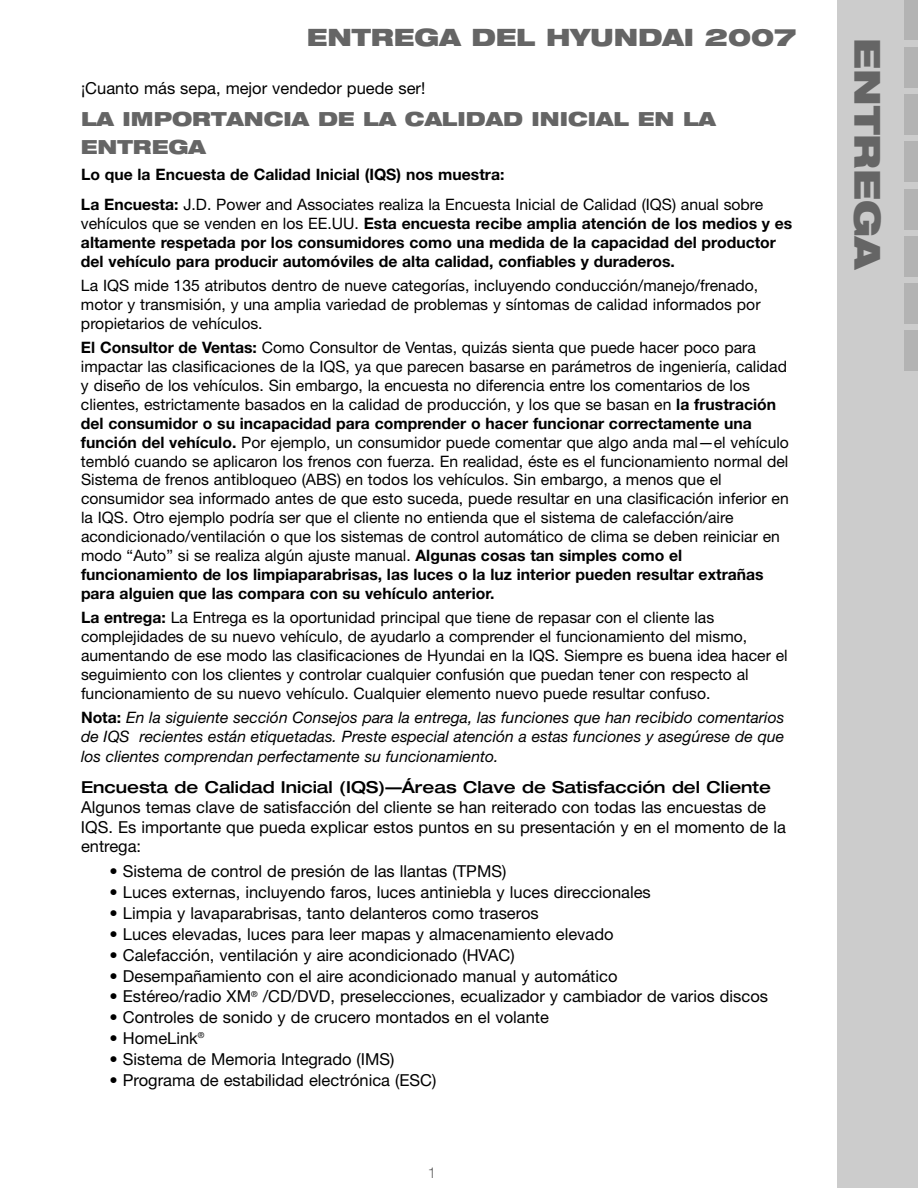
<style>
.page{position:relative;width:918px;height:1188px;background:#fff}
.page>*{position:absolute;margin:0;border:0;box-sizing:border-box;transform-origin:0 0}
.t1{font:900 expanded 36px "Helvetica Neue LT";color:#656565}
.t2{font:900 expanded 24px "Helvetica Neue LT";color:#656565}
.t3{font:900 expanded 19.5px/28.7px "Helvetica Neue LT";color:#656565}
.t4{font:16.5px/19.8px "Helvetica Neue";color:#000}
.t5{font:500 expanded 16.5px "Helvetica Neue LT";color:#000}
.t6{font:15.75px/18.9px "Helvetica Neue";color:#000}
.t7{font:700 15.75px/18.9px "Helvetica Neue";color:#000}
.t8{font:italic 15.75px/18.9px "Helvetica Neue";color:#000}
.t9{font:300 15px "Helvetica Neue LT";color:#656565}
.s1{font-weight:700}
.s2{font-weight:400}
.s3{font-weight:700;font-style:normal}
</style>
<div class="page">
<div style="left:837px;top:0;width:81px;height:1188px;background:#ccc"></div>
<div style="left:904px;top:47px;width:14px;height:41px;background:#b3b3b3"></div>
<div style="left:904px;top:94px;width:14px;height:41px;background:#b3b3b3"></div>
<div style="left:904px;top:142px;width:14px;height:40px;background:#b3b3b3"></div>
<div style="left:904px;top:189px;width:14px;height:41px;background:#b3b3b3"></div>
<div style="left:904px;top:236px;width:14px;height:41px;background:#b3b3b3"></div>
<div style="left:904px;top:284px;width:14px;height:40px;background:#b3b3b3"></div>
<div style="left:904px;top:331px;width:14px;height:40px;background:#b3b3b3"></div>
<div style="left:904px;top:0;width:14px;height:40px;background:#b3b3b3"></div>
<h2 class="t2" style="left:307px;top:21px;width:491px">ENTREGA DEL HYUNDAI 2007</h2>
<p class="t4" style="left:81px;top:79px;width:346px">¡Cuanto más sepa, mejor vendedor puede ser!</p>
<p class="t3" style="left:81px;top:104px;width:636px">LA IMPORTANCIA DE LA CALIDAD INICIAL EN LA<br>ENTREGA</p>
<p class="t6" style="left:81px;top:161px;width:684px;line-height:30px"><span class="s1">Lo que la Encuesta de Calidad Inicial (IQS) nos muestra:<br>La Encuesta:</span> J.D. Power and Associates realiza la Encuesta Inicial de Calidad (IQS) anual sobre</p>
<p class="t7" style="left:81px;top:215px;width:713px"><span class="s2">vehículos que se venden en los EE.UU.</span> Esta encuesta recibe amplia atención de los medios y es altamente respetada por los consumidores como una medida de la capacidad del productor del vehículo para producir automóviles de alta calidad, confiables y duraderos.</p>
<p class="t6" style="left:81px;top:278px;width:681px">La IQS mide 135 atributos dentro de nueve categorías, incluyendo conducción/manejo/frenado, motor y transmisión, y una amplia variedad de problemas y síntomas de calidad informados por propietarios de vehículos.</p>
<p class="t6" style="left:81px;top:340px;width:709px"><span class="s1">El Consultor de Ventas:</span> Como Consultor de Ventas, quizás sienta que puede hacer poco para impactar las clasificaciones de la IQS, ya que parecen basarse en parámetros de ingeniería, calidad y diseño de los vehículos. Sin embargo, la encuesta no diferencia entre los comentarios de los clientes, estrictamente basados en la calidad de producción, y los que se basan en <span class="s1">la frustración del consumidor o su incapacidad para comprender o hacer funcionar correctamente una función del vehículo.</span> Por ejemplo, un consumidor puede comentar que algo anda mal—el vehículo tembló cuando se aplicaron los frenos con fuerza. En realidad, éste es el funcionamiento normal del Sistema de frenos antibloqueo (ABS) en todos los vehículos. Sin embargo, a menos que el consumidor sea informado antes de que esto suceda, puede resultar en una clasificación inferior en la IQS. Otro ejemplo podría ser que el cliente no entienda que el sistema de calefacción/aire acondicionado/ventilación o que los sistemas de control automático de clima se deben reiniciar en modo “Auto” si se realiza algún ajuste manual. <span class="s1">Algunas cosas tan simples como el funcionamiento de los limpiaparabrisas, las luces o la luz interior pueden resultar extrañas para alguien que las compara con su vehículo anterior.</span></p>
<p class="t6" style="left:81px;top:610px;width:708px"><span class="s1">La entrega:</span> La Entrega es la oportunidad principal que tiene de repasar con el cliente las complejidades de su nuevo vehículo, de ayudarlo a comprender el funcionamiento del mismo, aumentando de ese modo las clasificaciones de Hyundai en la IQS. Siempre es buena idea hacer el seguimiento con los clientes y controlar cualquier confusión que puedan tener con respecto al funcionamiento de su nuevo vehículo. Cualquier elemento nuevo puede resultar confuso.</p>
<p class="t8" style="left:81px;top:710px;width:705px"><span class="s3">Nota:</span> En la siguiente sección Consejos para la entrega, las funciones que han recibido comentarios de IQS recientes están etiquetadas. Preste especial atención a estas funciones y asegúrese de que</p>
<p class="t8" style="left:81px;top:749px;width:419px">los clientes comprendan perfectamente su funcionamiento.</p>
<p class="t5" style="left:81px;top:777px;width:692px">Encuesta de Calidad Inicial (IQS)—Áreas Clave de Satisfacción del Cliente</p>
<p class="t4" style="left:81px;top:799px;width:706px">Algunos temas clave de satisfacción del cliente se han reiterado con todas las encuestas de<br>IQS. Es importante que pueda explicar estos puntos en su presentación y en el momento de la entrega:</p>
<p class="t4" style="left:110px;top:863px;width:398px">• Sistema de control de presión de las llantas (TPMS)</p>
<p class="t4" style="left:110px;top:884px;width:543px">• Luces externas, incluyendo faros, luces antiniebla y luces direccionales</p>
<p class="t4" style="left:110px;top:905px;width:431px">• Limpia y lavaparabrisas, tanto delanteros como traseros</p>
<p class="t4" style="left:110px;top:926px;width:505px">• Luces elevadas, luces para leer mapas y almacenamiento elevado</p>
<p class="t4" style="left:110px;top:947px;width:407px">• Calefacción, ventilación y aire acondicionado (HVAC)</p>
<p class="t4" style="left:110px;top:967px;width:509px">• Desempañamiento con el aire acondicionado manual y automático</p>
<p class="t4" style="left:110px;top:988px;width:660px">• Estéreo/radio XM<sup>®</sup> /CD/DVD, preselecciones, ecualizador y cambiador de varios discos</p>
<p class="t4" style="left:110px;top:1009px;width:441px">• Controles de sonido y de crucero montados en el volante</p>
<p class="t4" style="left:110px;top:1030px;width:96px">• HomeLink<sup>®</sup></p>
<p class="t4" style="left:110px;top:1051px;width:286px">• Sistema de Memoria Integrado (IMS)</p>
<p class="t4" style="left:110px;top:1072px;width:328px">• Programa de estabilidad electrónica (ESC)</p>
<p class="t9" style="left:428px;top:1164px;width:10px">1</p>
<h1 class="t1" style="left:891px;top:38px;width:234px;rotate:90deg">ENTREGA</h1>
</div>
